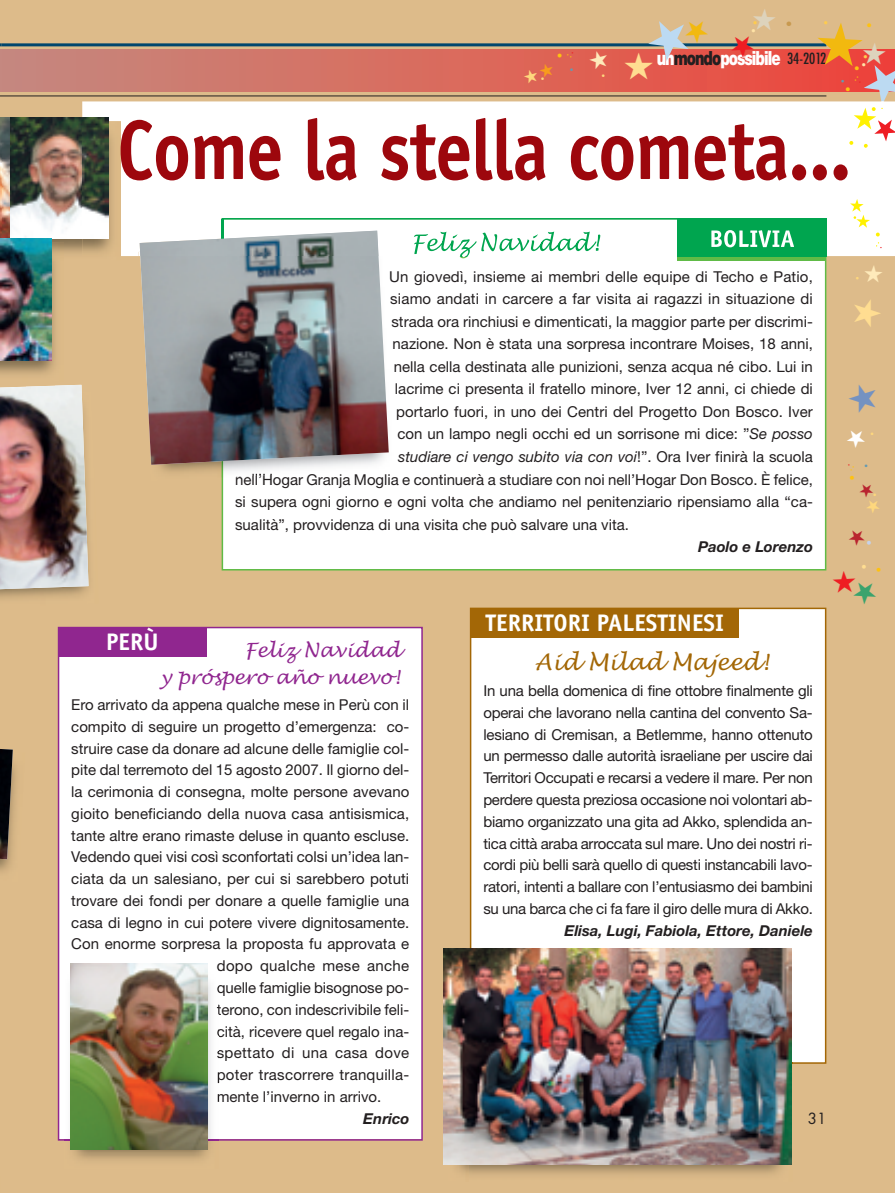
<style>
.page{position:relative;width:895px;height:1193px;background:#fff}
.page>*{position:absolute;margin:0;border:0;box-sizing:border-box;transform-origin:0 0}
.t1{font:700 84.3px "Officina Sans";letter-spacing:-.02em;color:#9d070d;scale:.88 1}
.t2{font:700 24px "Officina Sans";color:#fff}
.t3{font:italic 22.5px "Lucida Handwriting";color:#a36706}
.t4{font:21px "Helvetica";color:#c8994f}
.t5{font:italic 19.5px/27px "Lucida Handwriting";color:#90268f;text-align:right}
.t6{font:900 19.5px "Helvetica Neue";letter-spacing:-.065em;color:#fff;scale:.75 1}
.t7{font:18px "Helvetica";color:#fec210}
.t8{font:18px "Helvetica";color:#c6d2ea}
.t9{font:18px "Helvetica";color:#ffdd91}
.t10{font:15px/21.8px "Helvetica Neue";color:#231f20;text-align:justify}
.t11{font:italic 15px "Helvetica Neue";color:#231f20}
.t12{font:italic 700 15px "Helvetica Neue";color:#231f20}
.t13{font:15px "Helvetica Neue";letter-spacing:.02em;color:#231f20}
.t14{font:15px "Helvetica";color:#fecc4e}
.t15{font:15px "Futura";color:#231f20}
.t16{font:15px "Helvetica";color:#ffe3a6}
.t17{font:12px "Helvetica";color:#fed77d}
.t18{font:12px "Helvetica";color:#649ab2}
.t19{font:6px "Helvetica";color:#fec210}
.t20{font:6px "Helvetica";color:#ee1d23}
.s1{color:#231f20}
.s2{font-family:"Futura";font-weight:400;font-stretch:condensed;font-size:15px;color:#231f20}
.s3{font-size:18px}
.s4{font-style:italic}
.s5{font-style:normal}
</style>
<div class="page">
<div style="left:0;top:0;width:894px;height:1192px;background:#ddbb8a"></div>
<div style="left:0;top:49px;width:894px;height:43px;background:linear-gradient(to right,#c58a7f,#ee483a)"></div>
<hr style="left:1px;top:43px;width:825px;height:3px;background:#00466d">
<hr style="left:1px;top:95px;width:825px;height:1px;background:#231f20">
<div style="left:223px;top:219px;width:601px;height:350px;background:#fff"></div>
<div style="left:59px;top:628px;width:362px;height:510px;background:#fff"></div>
<div style="left:58px;top:626px;width:365px;height:514px;border:2px solid #90268f"></div>
<div style="left:471px;top:609px;width:353px;height:452px;background:#fff"></div>
<svg style="left:677px;top:256px;width:149px;height:4px"></svg>
<div style="left:58px;top:627px;width:149px;height:30px;background:#90268f"></div>
<div style="left:470px;top:608px;width:268px;height:30px;background:#a36706"></div>
<img style="left:0;top:118px;width:10px;height:121px">
<img style="left:51px;top:239px;width:31px;height:15px">
<img style="left:2px;top:121px;width:8px;height:118px">
<svg style="left:10px;top:118px;width:72px;height:121px"></svg>
<img style="left:0;top:260px;width:56px;height:115px">
<img style="left:51px;top:242px;width:13px;height:18px">
<img style="left:0;top:239px;width:51px;height:121px">
<img style="left:64px;top:969px;width:154px;height:191px">
<img style="left:71px;top:963px;width:137px;height:186px">
<img style="left:223px;top:464px;width:138px;height:13px">
<img style="left:221px;top:464px;width:2px;height:13px">
<img style="left:236px;top:472px;width:37px;height:4px">
<img style="left:140px;top:256px;width:249px;height:208px">
<img style="left:447px;top:956px;width:345px;height:219px">
<img style="left:443px;top:947px;width:348px;height:217px">
<img style="left:0;top:541px;width:89px;height:58px">
<img style="left:0;top:385px;width:88px;height:204px">
<img style="left:0;top:749px;width:13px;height:110px">
<div style="left:82px;top:101px;width:812px;height:155px;background:#fff"></div>
<img style="left:873px;top:119px;width:21px;height:23px">
<img style="left:852px;top:111px;width:24px;height:19px">
<img style="left:863px;top:165px;width:18px;height:18px">
<img style="left:848px;top:198px;width:16px;height:15px">
<img style="left:855px;top:214px;width:16px;height:15px">
<svg style="left:848px;top:140px;width:5px;height:5px"></svg>
<svg style="left:863px;top:143px;width:5px;height:5px"></svg>
<svg style="left:858px;top:167px;width:5px;height:4px"></svg>
<svg style="left:875px;top:232px;width:6px;height:16px"></svg>
<img style="left:223px;top:218px;width:603px;height:38px">
<img style="left:221px;top:218px;width:456px;height:1px">
<img style="left:221px;top:219px;width:2px;height:11px">
<img style="left:414px;top:231px;width:186px;height:25px">
<img style="left:711px;top:230px;width:83px;height:18px">
<img style="left:82px;top:121px;width:39px;height:135px">
<img style="left:82px;top:118px;width:26px;height:121px">
<img style="left:378px;top:239px;width:5px;height:17px">
<img style="left:140px;top:230px;width:238px;height:26px">
<svg style="left:730px;top:43px;width:48px;height:17px"></svg>
<svg style="left:815px;top:18px;width:80px;height:93px"></svg>
<svg style="left:522px;top:62px;width:33px;height:22px"></svg>
<svg style="left:588px;top:49px;width:21px;height:21px"></svg>
<svg style="left:624px;top:43px;width:86px;height:36px"></svg>
<p class="t17" style="left:540px;top:72px;width:6px">•</p>
<p class="t20" style="left:571px;top:49px;width:4px">•</p>
<p class="t7" style="left:556px;top:45px;width:14px">• <sup>•</sup></p>
<p class="t19" style="left:569px;top:53px;width:4px">•</p>
<p class="t18" style="left:569px;top:63px;width:6px">•</p>
<p class="t17" style="left:601px;top:69px;width:6px">•</p>
<p class="t14" style="left:834px;top:20px;width:7px;rotate:90deg">•</p>
<p class="t14" style="left:763px;top:20px;width:7px;rotate:90deg">•</p>
<h3 class="t4" style="left:801px;top:20px;width:9px;rotate:90deg">•</h3>
<p class="t7" style="left:879px;top:22px;width:8px;rotate:90deg">•</p>
<p class="t16" style="left:762px;top:28px;width:7px;rotate:90deg">•</p>
<p class="t14" style="left:874px;top:54px;width:7px;rotate:90deg">•</p>
<p class="t16" style="left:872px;top:62px;width:7px;rotate:90deg">•</p>
<h3 class="t6" style="left:656px;top:51px;width:228px">un<span class="s1">mondo</span>possibile <span class="s2">34-2012</span></h3>
<p class="t19" style="left:859px;top:65px;width:17px;rotate:90deg"><span class="s3">•</span> ••</p>
<p class="t18" style="left:849px;top:79px;width:6px;rotate:90deg">•</p>
<p class="t7" style="left:858px;top:86px;width:8px;rotate:90deg">•</p>
<h1 class="t1" style="left:117px;top:118px;width:836px">Come la stella cometa...</h1>
<p class="t10" style="left:389px;top:267px;width:425px">Un giovedì, insieme ai membri delle equipe di Techo e Patio,</p>
<p class="t10" style="left:390px;top:289px;width:424px">siamo andati in carcere a far visita ai ragazzi in situazione di</p>
<p class="t10" style="left:391px;top:312px;width:423px">strada ora rinchiusi e dimenticati, la maggior parte per discrimi-</p>
<p class="t10" style="left:392px;top:334px;width:422px">nazione. Non è stata una sorpresa incontrare Moises, 18 anni,</p>
<p class="t10" style="left:394px;top:357px;width:420px">nella cella destinata alle punizioni, senza acqua né cibo. Lui in</p>
<p class="t10" style="left:395px;top:379px;width:419px">lacrime ci presenta il fratello minore, Iver 12 anni, ci chiede di</p>
<p class="t10" style="left:396px;top:402px;width:418px">portarlo fuori, in uno dei Centri del Progetto Don Bosco. Iver</p>
<p class="t10" style="left:397px;top:424px;width:417px">con un lampo negli occhi ed un sorrisone mi dice: ”<span class="s4">Se posso</span></p>
<p class="t11" style="left:398px;top:451px;width:416px">studiare ci vengo subito via con voi<span class="s5">!”. Ora Iver finirà la scuola</span></p>
<p class="t10" style="left:235px;top:469px;width:579px">nell’Hogar Granja Moglia e continuerà a studiare con noi nell’Hogar Don Bosco. È felice,</p>
<p class="t10" style="left:235px;top:492px;width:579px">si supera ogni giorno e ogni volta che andiamo nel penitenziario ripensiamo alla “ca-</p>
<p class="t10" style="left:235px;top:514px;width:395px">sualità”, provvidenza di una visita che può salvare una vita.</p>
<p class="t12" style="left:698px;top:541px;width:116px">Paolo e Lorenzo</p>
<h2 class="t2" style="left:106px;top:632px;width:54px">PERÙ</h2>
<h3 class="t5" style="left:160px;top:636px;width:242px">Feliz Navidad<br>y próspero año nuevo!</h3>
<p class="t10" style="left:71px;top:695px;width:339px">Ero arrivato da appena qualche mese in Perù con il</p>
<p class="t10" style="left:71px;top:716px;width:339px">compito di seguire un progetto d’emergenza: co-</p>
<p class="t10" style="left:71px;top:738px;width:339px">struire case da donare ad alcune delle famiglie col-</p>
<p class="t10" style="left:71px;top:760px;width:339px">pite dal terremoto del 15 agosto 2007. Il giorno del-</p>
<p class="t10" style="left:71px;top:782px;width:339px">la cerimonia di consegna, molte persone avevano</p>
<p class="t10" style="left:71px;top:803px;width:339px">gioito beneficiando della nuova casa antisismica,</p>
<p class="t10" style="left:71px;top:825px;width:339px">tante altre erano rimaste deluse in quanto escluse.</p>
<p class="t10" style="left:71px;top:847px;width:339px">Vedendo quei visi così sconfortati colsi un’idea lan-</p>
<p class="t10" style="left:71px;top:869px;width:339px">ciata da un salesiano, per cui si sarebbero potuti</p>
<p class="t10" style="left:71px;top:890px;width:339px">trovare dei fondi per donare a quelle famiglie una</p>
<p class="t10" style="left:71px;top:912px;width:339px">casa di legno in cui potere vivere dignitosamente.</p>
<p class="t10" style="left:71px;top:934px;width:339px">Con enorme sorpresa la proposta fu approvata e</p>
<p class="t13" style="left:217px;top:960px;width:194px">dopo qualche mese anche</p>
<p class="t10" style="left:217px;top:977px;width:194px">quelle famiglie bisognose po-</p>
<p class="t10" style="left:217px;top:999px;width:194px">terono, con indescrivibile feli-</p>
<p class="t10" style="left:217px;top:1021px;width:194px">cità, ricevere quel regalo ina-</p>
<p class="t13" style="left:217px;top:1047px;width:194px">spettato di una casa dove</p>
<p class="t10" style="left:217px;top:1064px;width:194px">poter trascorrere tranquilla-</p>
<p class="t10" style="left:217px;top:1086px;width:166px">mente l’inverno in arrivo.</p>
<p class="t12" style="left:363px;top:1112px;width:48px">Enrico</p>
<h2 class="t2" style="left:485px;top:613px;width:240px">TERRITORI PALESTINESI</h2>
<h3 class="t3" style="left:535px;top:649px;width:235px">Aid Milad Majeed!</h3>
<p class="t10" style="left:483px;top:681px;width:331px">In una bella domenica di fine ottobre finalmente gli operai che lavorano nella cantina del convento Sa&shy;lesiano di Cremisan, a Betlemme, hanno ottenuto un permesso dalle autorità israeliane per uscire dai Territori Occupati e recarsi a vedere il mare. Per non perdere questa preziosa occasione noi volontari ab&shy;biamo organizzato una gita ad Akko, splendida an&shy;tica città araba arroccata sul mare. Uno dei nostri ri&shy;cordi più belli sarà quello di questi instancabili lavo&shy;ratori, intenti a ballare con l’entusiasmo dei bambini su una barca che ci fa fare il giro delle mura di Akko.</p>
<p class="t12" style="left:564px;top:924px;width:250px">Elisa, Lugi, Fabiola, Ettore, Daniele</p>
<p class="t15" style="left:807px;top:1111px;width:20px">31</p>
<p class="t17" style="left:864px;top:276px;width:6px;rotate:90deg">•</p>
<p class="t17" style="left:865px;top:436px;width:6px;rotate:-90deg">•</p>
<p class="t20" style="left:845px;top:465px;width:4px;rotate:-90deg">•</p>
<p class="t19" style="left:848px;top:481px;width:17px;rotate:-90deg"><span class="s3">•</span> ••</p>
<p class="t18" style="left:859px;top:467px;width:6px;rotate:-90deg">•</p>
<p class="t8" style="left:858px;top:546px;width:55px;rotate:-90deg">• <sub>•</sub></p>
<p class="t9" style="left:853px;top:569px;width:8px;rotate:-90deg">•</p>
<p class="t7" style="left:868px;top:572px;width:8px;rotate:-90deg">•</p>
</div>
